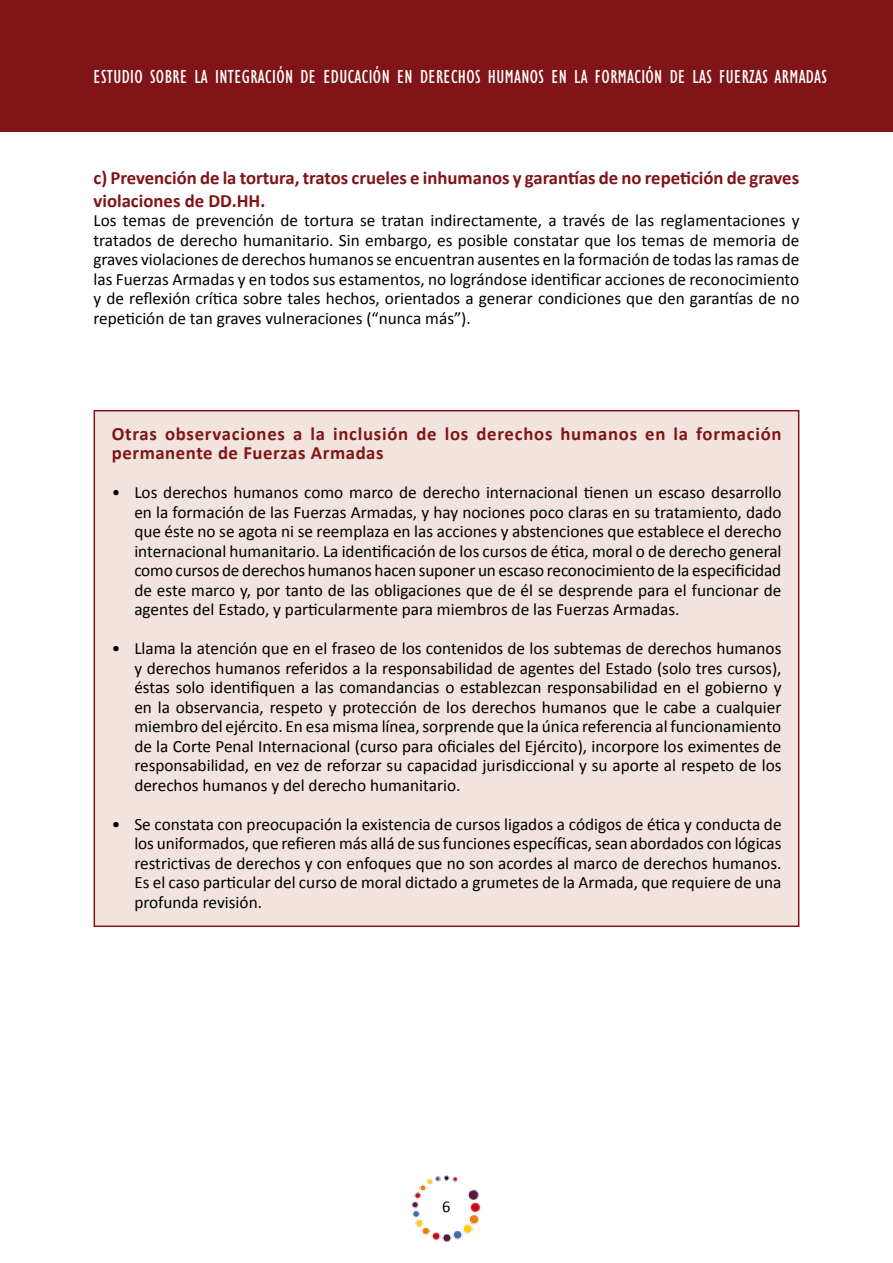
<style>
.page{position:relative;width:893px;height:1263px;background:#fff}
.page>*{position:absolute;margin:0;border:0;box-sizing:border-box;transform-origin:0 0}
.t1{font:condensed 19.5px "Gill Sans";letter-spacing:.02em;color:#fff}
.t2{font:700 18.75px/22.5px "Calibri";color:#811418}
.t3{font:700 18.75px/19.5px "Calibri";letter-spacing:.025em;color:#811418}
.t4{font:17.25px/19.5px "Calibri";color:#000;text-align:justify}
.t5{font:16.5px "Calibri";color:#000}
</style>
<div class="page">
<img style="left:412px;top:1175px;width:69px;height:67px">
<div style="left:0;top:0;width:893px;height:132px;background:#811418"></div>
<div style="left:94px;top:410px;width:705px;height:517px;background:#f1e3dd;border:2px solid #811418"></div>
<p class="t1" style="left:94px;top:66px;width:735px">ESTUDIO SOBRE LA INTEGRACIÓN DE EDUCACIÓN EN DERECHOS HUMANOS EN LA FORMACIÓN DE LAS FUERZAS ARMADAS</p>
<p class="t2" style="left:94px;top:167px;width:707px">c) Prevención de la tortura, tratos crueles e inhumanos y garantías de no repetición de graves violaciones de DD.HH.</p>
<p class="t4" style="left:94px;top:211px;width:707px">Los temas de prevención de tortura se tratan indirectamente, a través de las reglamentaciones y tratados de derecho humanitario. Sin embargo, es posible constatar que los temas de memoria de graves violaciones de derechos humanos se encuentran ausentes en la formación de todas las ramas de las Fuerzas Armadas y en todos sus estamentos, no lográndose identificar acciones de reconocimiento y de reflexión crítica sobre tales hechos, orientados a generar condiciones que den garantías de no repetición de tan graves vulneraciones (“nunca más”).</p>
<p class="t3" style="left:112px;top:424px;width:671px">Otras observaciones a la inclusión de los derechos humanos en la formación permanente de Fuerzas Armadas</p>
<p class="t4" style="left:134px;top:483px;width:649px;text-indent:-22px">• Los derechos humanos como marco de derecho internacional tienen un escaso desarrollo en la formación de las Fuerzas Armadas, y hay nociones poco claras en su tratamiento, dado que éste no se agota ni se reemplaza en las acciones y abstenciones que establece el derecho internacional humanitario. La identificación de los cursos de ética, moral o de derecho general como cursos de derechos humanos hacen suponer un escaso reconocimiento de la especificidad de este marco y, por tanto de las obligaciones que de él se desprende para el funcionar de agentes del Estado, y particularmente para miembros de las Fuerzas Armadas.</p>
<p class="t4" style="left:134px;top:639px;width:649px;text-indent:-22px">• Llama la atención que en el fraseo de los contenidos de los subtemas de derechos humanos y derechos humanos referidos a la responsabilidad de agentes del Estado (solo tres cursos), éstas solo identifiquen a las comandancias o establezcan responsabilidad en el gobierno y en la observancia, respeto y protección de los derechos humanos que le cabe a cualquier miembro del ejército. En esa misma línea, sorprende que la única referencia al funcionamiento de la Corte Penal Internacional (curso para oficiales del Ejército), incorpore los eximentes de responsabilidad, en vez de reforzar su capacidad jurisdiccional y su aporte al respeto de los derechos humanos y del derecho humanitario.</p>
<p class="t4" style="left:134px;top:814px;width:649px;text-indent:-22px">• Se constata con preocupación la existencia de cursos ligados a códigos de ética y conducta de los uniformados, que refieren más allá de sus funciones específicas, sean abordados con lógicas restrictivas de derechos y con enfoques que no son acordes al marco de derechos humanos.<br>Es el caso particular del curso de moral dictado a grumetes de la Armada, que requiere de una profunda revisión.</p>
<p class="t5" style="left:442px;top:1196px;width:10px">6</p>
</div>
